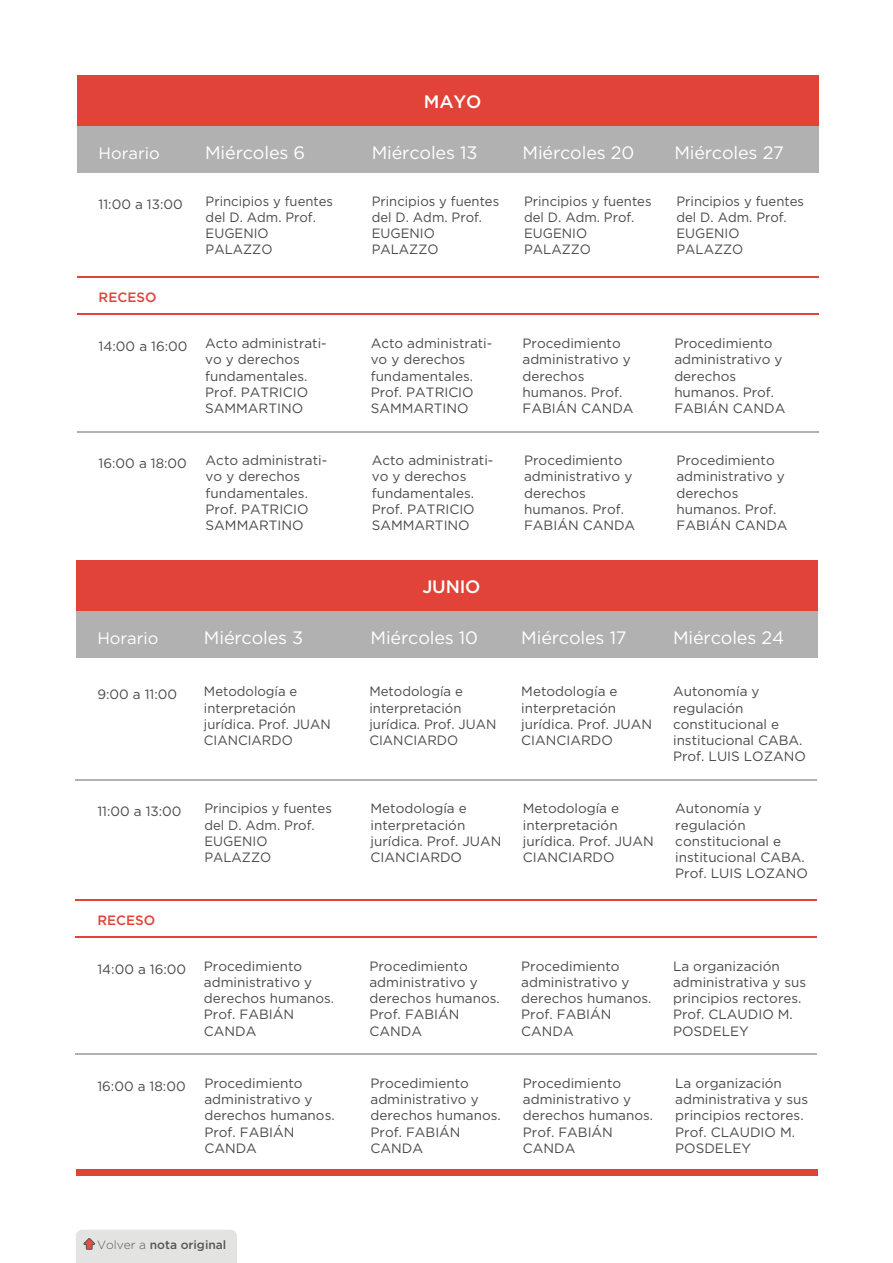
<style>
.page{position:relative;width:893px;height:1263px;background:#fff}
.page>*{position:absolute;margin:0;border:0;box-sizing:border-box;transform-origin:0 0}
.t1{font:18px "Gotham";letter-spacing:-.01em;color:#fff}
.t2{font:500 18px "Gotham";letter-spacing:-.01em;color:#fff}
.t3{font:16.5px "Gotham";color:#fff}
.t4{font:13.5px/16.2px "Gotham";color:#4a4a49}
.t5{font:500 13.5px "Gotham";color:#e14338}
.t6{font:500 12px "Gotham";color:#575756}
.s1{font-weight:300}
</style>
<div class="page">
<div style="left:76px;top:611px;width:741px;height:46px;background:#b1b1b1"></div>
<div style="left:76px;top:560px;width:741px;height:51px;background:#e14338"></div>
<div style="left:76px;top:1169px;width:741px;height:6px;background:#e14338"></div>
<hr style="left:76px;top:779px;width:741px;height:1px;background:#b1b1b1">
<hr style="left:76px;top:899px;width:741px;height:2px;background:#e14338">
<hr style="left:76px;top:936px;width:741px;height:2px;background:#e14338">
<hr style="left:76px;top:1053px;width:741px;height:2px;background:#b1b1b1">
<div style="left:77px;top:126px;width:741px;height:47px;background:#b1b1b1"></div>
<div style="left:77px;top:76px;width:741px;height:50px;background:#e14338"></div>
<hr style="left:77px;top:277px;width:741px;height:1px;background:#e14338">
<hr style="left:77px;top:313px;width:741px;height:2px;background:#e14338">
<hr style="left:77px;top:431px;width:741px;height:1px;background:#b1b1b1">
<div style="left:76px;top:1230px;width:161px;height:33px;background:#e3e3e2"></div>
<h1 class="t2" style="left:424px;top:90px;width:59px">MAYO</h1>
<p class="t3" style="left:99px;top:143px;width:63px">Horario</p>
<h1 class="t1" style="left:205px;top:141px;width:101px">Miércoles 6</h1>
<h1 class="t1" style="left:372px;top:141px;width:107px">Miércoles 13</h1>
<h1 class="t1" style="left:523px;top:141px;width:113px">Miércoles 20</h1>
<p class="t4" style="left:99px;top:195px;width:86px">11:00 a 13:00</p>
<p class="t4" style="left:206px;top:193px;width:129px">Principios y fuentes del D. Adm. Prof.<br>EUGENIO<br>PALAZZO</p>
<p class="t4" style="left:372px;top:193px;width:129px">Principios y fuentes del D. Adm. Prof.<br>EUGENIO<br>PALAZZO</p>
<p class="t4" style="left:524px;top:193px;width:129px">Principios y fuentes del D. Adm. Prof.<br>EUGENIO<br>PALAZZO</p>
<h1 class="t1" style="left:674px;top:141px;width:111px">Miércoles 27</h1>
<p class="t4" style="left:676px;top:193px;width:129px">Principios y fuentes del D. Adm. Prof.<br>EUGENIO<br>PALAZZO</p>
<p class="t5" style="left:99px;top:288px;width:59px">RECESO</p>
<p class="t4" style="left:99px;top:338px;width:90px">14:00 a 16:00</p>
<p class="t4" style="left:205px;top:335px;width:123px">Acto administrati&shy;vo y derechos fundamentales.<br>Prof. PATRICIO<br>SAMMARTINO</p>
<p class="t4" style="left:371px;top:335px;width:123px">Acto administrati&shy;vo y derechos fundamentales.<br>Prof. PATRICIO<br>SAMMARTINO</p>
<p class="t4" style="left:522px;top:335px;width:113px">Procedimiento administrativo y derechos humanos. Prof.<br>FABIÁN CANDA</p>
<p class="t4" style="left:674px;top:335px;width:113px">Procedimiento administrativo y derechos humanos. Prof.<br>FABIÁN CANDA</p>
<p class="t4" style="left:99px;top:455px;width:90px">16:00 a 18:00</p>
<p class="t4" style="left:206px;top:452px;width:123px">Acto administrati&shy;vo y derechos fundamentales.<br>Prof. PATRICIO<br>SAMMARTINO</p>
<p class="t4" style="left:372px;top:452px;width:123px">Acto administrati&shy;vo y derechos fundamentales.<br>Prof. PATRICIO<br>SAMMARTINO</p>
<p class="t4" style="left:524px;top:452px;width:113px">Procedimiento administrativo y derechos humanos. Prof.<br>FABIÁN CANDA</p>
<p class="t4" style="left:676px;top:452px;width:113px">Procedimiento administrativo y derechos humanos. Prof.<br>FABIÁN CANDA</p>
<h1 class="t2" style="left:422px;top:575px;width:60px">JUNIO</h1>
<p class="t3" style="left:97px;top:627px;width:63px">Horario</p>
<h1 class="t1" style="left:204px;top:626px;width:101px">Miércoles 3</h1>
<h1 class="t1" style="left:371px;top:626px;width:109px">Miércoles 10</h1>
<h1 class="t1" style="left:521px;top:626px;width:107px">Miércoles 17</h1>
<h1 class="t1" style="left:673px;top:626px;width:113px">Miércoles 24</h1>
<p class="t4" style="left:97px;top:686px;width:81px">9:00 a 11:00</p>
<p class="t4" style="left:204px;top:683px;width:128px">Metodología e interpretación jurídica. Prof. JUAN<br>CIANCIARDO</p>
<p class="t4" style="left:369px;top:683px;width:128px">Metodología e interpretación jurídica. Prof. JUAN<br>CIANCIARDO</p>
<p class="t4" style="left:521px;top:683px;width:132px">Metodología e interpretación jurídica. Prof. JUAN<br>CIANCIARDO</p>
<p class="t4" style="left:673px;top:683px;width:134px">Autonomía y regulación constitucional e institucional CABA.<br>Prof. LUIS LOZANO</p>
<p class="t4" style="left:97px;top:803px;width:86px">11:00 a 13:00</p>
<p class="t4" style="left:204px;top:800px;width:129px">Principios y fuentes del D. Adm. Prof.<br>EUGENIO<br>PALAZZO</p>
<p class="t4" style="left:371px;top:800px;width:132px">Metodología e interpretación jurídica. Prof. JUAN<br>CIANCIARDO</p>
<p class="t4" style="left:523px;top:800px;width:132px">Metodología e interpretación jurídica. Prof. JUAN<br>CIANCIARDO</p>
<p class="t4" style="left:675px;top:800px;width:134px">Autonomía y regulación constitucional e institucional CABA.<br>Prof. LUIS LOZANO</p>
<p class="t5" style="left:97px;top:911px;width:59px">RECESO</p>
<p class="t4" style="left:97px;top:960px;width:90px">14:00 a 16:00</p>
<p class="t4" style="left:204px;top:958px;width:132px">Procedimiento administrativo y derechos humanos.<br>Prof. FABIÁN<br>CANDA</p>
<p class="t4" style="left:369px;top:958px;width:132px">Procedimiento administrativo y derechos humanos.<br>Prof. FABIÁN<br>CANDA</p>
<p class="t4" style="left:521px;top:958px;width:132px">Procedimiento administrativo y derechos humanos.<br>Prof. FABIÁN<br>CANDA</p>
<p class="t4" style="left:673px;top:958px;width:135px">La organización administrativa y sus principios rectores.<br>Prof. CLAUDIO M.<br>POSDELEY</p>
<p class="t4" style="left:97px;top:1078px;width:90px">16:00 a 18:00</p>
<p class="t4" style="left:204px;top:1075px;width:132px">Procedimiento administrativo y derechos humanos.<br>Prof. FABIÁN<br>CANDA</p>
<p class="t4" style="left:371px;top:1075px;width:132px">Procedimiento administrativo y derechos humanos.<br>Prof. FABIÁN<br>CANDA</p>
<p class="t4" style="left:523px;top:1075px;width:132px">Procedimiento administrativo y derechos humanos.<br>Prof. FABIÁN<br>CANDA</p>
<p class="t4" style="left:675px;top:1075px;width:135px">La organización administrativa y sus principios rectores.<br>Prof. CLAUDIO M.<br>POSDELEY</p>
<p class="t6" style="left:97px;top:1237px;width:131px"><span class="s1">Volver a</span> nota original</p>
</div>
